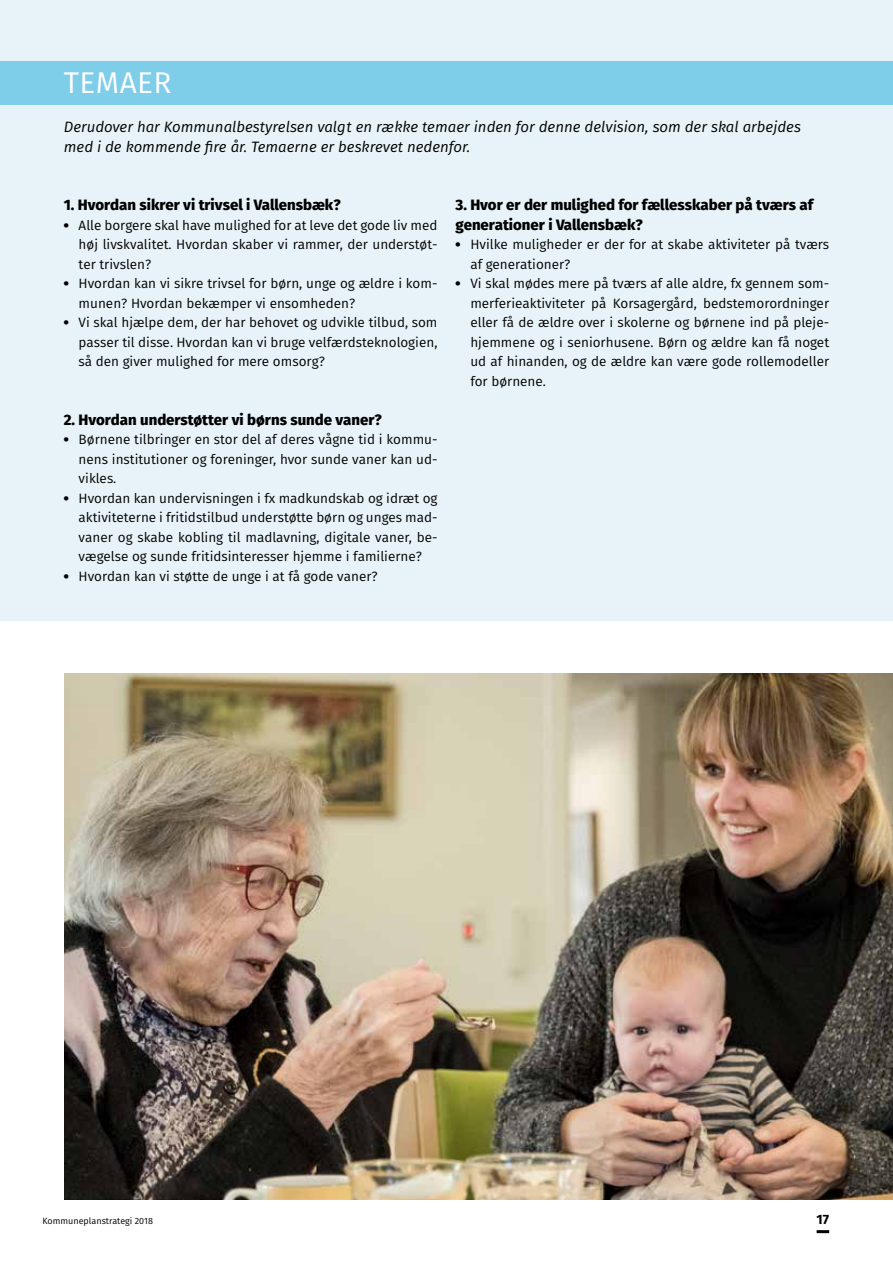
<style>
.page{position:relative;width:893px;height:1263px;background:#fff}
.page>*{position:absolute;margin:0;border:0;box-sizing:border-box;transform-origin:0 0}
.t1{font:30px "Fira Sans";letter-spacing:.01em;color:#fff}
.t2{font:800 15px/19.5px "Fira Sans";color:#000}
.t3{font:italic 15px/19.5px "Fira Sans";color:#000}
.t4{font:13.5px/19.5px "Fira Sans";color:#000;text-align:justify}
.t5{font:700 13.5px "Fira Sans";color:#000}
.t6{font:9px "Fira Sans";color:#000}
.s1{font-weight:900}
</style>
<div class="page">
<svg style="left:817px;top:1230px;width:12px;height:3px"></svg>
<hr style="left:0;top:0;width:1px;height:1199px;background:#2b4c9c">
<img style="left:64px;top:673px;width:829px;height:526px">
<div style="left:0;top:0;width:893px;height:621px;background:#e7f3f9"></div>
<div style="left:0;top:62px;width:893px;height:43px;background:#7ecde9"></div>
<h1 class="t1" style="left:64px;top:62px;width:109px">TEMAER</h1>
<p class="t3" style="left:64px;top:117px;width:739px">Derudover har Kommunalbestyrelsen valgt en række temaer inden for denne delvision, som der skal arbejdes med i de kommende fire år. Temaerne er beskrevet nedenfor.</p>
<p class="t2" style="left:64px;top:195px;width:278px">1. Hvordan sikrer vi trivsel i Vallensbæk?</p>
<p class="t4" style="left:79px;top:215px;width:360px;text-indent:-15px"><span class="s1">•</span> Alle borgere skal have mulighed for at leve det gode liv med høj livskvalitet. Hvordan skaber vi rammer, der understøt&shy;ter trivslen?</p>
<p class="t4" style="left:79px;top:274px;width:360px;text-indent:-15px"><span class="s1">•</span> Hvordan kan vi sikre trivsel for børn, unge og ældre i kom&shy;munen? Hvordan bekæmper vi ensomheden?</p>
<p class="t4" style="left:79px;top:312px;width:360px;text-indent:-15px"><span class="s1">•</span> Vi skal hjælpe dem, der har behovet og udvikle tilbud, som passer til disse. Hvordan kan vi bruge velfærdsteknologien, så den giver mulighed for mere omsorg?</p>
<p class="t2" style="left:64px;top:410px;width:320px">2. Hvordan understøtter vi børns sunde vaner?</p>
<p class="t4" style="left:79px;top:430px;width:360px;text-indent:-15px"><span class="s1">•</span> Børnene tilbringer en stor del af deres vågne tid i kommu&shy;nens institutioner og foreninger, hvor sunde vaner kan ud&shy;vikles.</p>
<p class="t4" style="left:79px;top:488px;width:360px;text-indent:-15px"><span class="s1">•</span> Hvordan kan undervisningen i fx madkundskab og idræt og aktiviteterne i fritidstilbud understøtte børn og unges mad&shy;vaner og skabe kobling til madlavning, digitale vaner, be&shy;vægelse og sunde fritidsinteresser hjemme i familierne?</p>
<p class="t4" style="left:64px;top:566px;width:316px"><span class="s1">•</span> Hvordan kan vi støtte de unge i at få gode vaner?</p>
<p class="t2" style="left:455px;top:195px;width:359px">3. Hvor er der mulighed for fællesskaber på tværs af generationer i Vallensbæk?</p>
<p class="t4" style="left:470px;top:235px;width:360px;text-indent:-15px"><span class="s1">•</span> Hvilke muligheder er der for at skabe aktiviteter på tværs af generationer?</p>
<p class="t4" style="left:470px;top:274px;width:360px;text-indent:-15px"><span class="s1">•</span> Vi skal mødes mere på tværs af alle aldre, fx gennem som&shy;merferieaktiviteter på Korsagergård, bedstemorordninger eller få de ældre over i skolerne og børnene ind på pleje&shy;hjemmene og i seniorhusene. Børn og ældre kan få noget ud af hinanden, og de ældre kan være gode rollemodeller for børnene.</p>
<p class="t6" style="left:43px;top:1215px;width:112px">Kommuneplanstrategi 2018</p>
<p class="t5" style="left:817px;top:1210px;width:14px">17</p>
</div>
